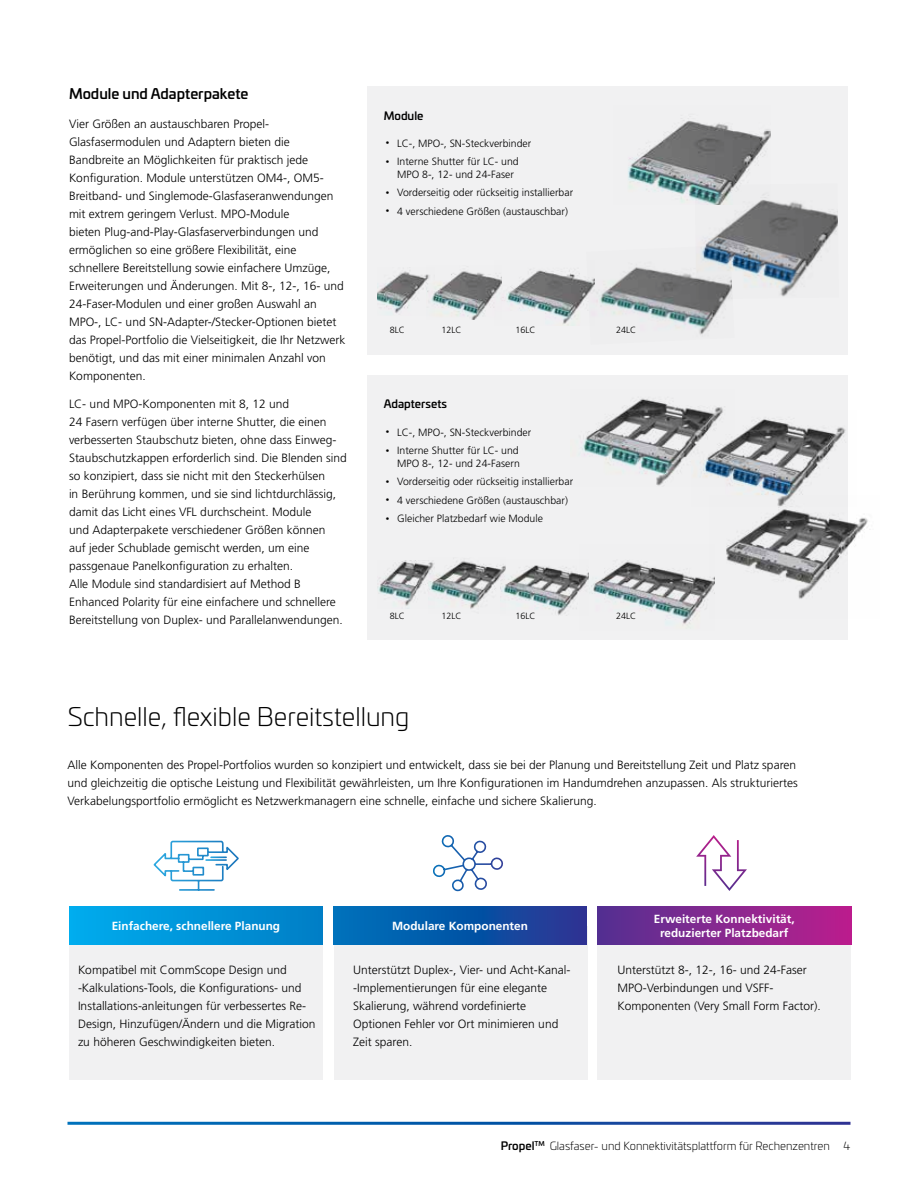
<style>
.page{position:relative;width:918px;height:1188px;background:#fff}
.page>*{position:absolute;margin:0;border:0;box-sizing:border-box;transform-origin:0 0}
.t1{font:300 27px "Frutiger LT Pro";color:#000}
.t2{font:300 25.5px "Univia Pro";color:#000}
.t3{font:500 14.25px "Univia Pro";color:#000}
.t4{font:300 12px/18px "Frutiger LT Pro";color:#000}
.t5{font:700 11.85px/13.5px "Frutiger LT Pro";color:#fff;text-align:center}
.t6{font:300 11.25px "Univia Pro";color:#000}
.t7{font:500 11.25px "Univia Pro";color:#000}
.t8{font:300 10.5px/12.8px "Frutiger LT Pro";color:#000}
.t9{font:300 9px "Frutiger LT Pro";color:#000}
.s1{font-weight:500}
</style>
<div class="page">
<div style="left:367px;top:375px;width:481px;height:264px;background:#f1f1f2"></div>
<div style="left:597px;top:926px;width:253px;height:154px;background:#f1f1f2"></div>
<div style="left:334px;top:926px;width:254px;height:154px;background:#f1f1f2"></div>
<div style="left:69px;top:926px;width:253px;height:154px;background:#f1f1f2"></div>
<div style="left:367px;top:86px;width:481px;height:269px;background:#f1f1f2"></div>
<img style="left:628px;top:118px;width:143px;height:84px">
<img style="left:581px;top:398px;width:144px;height:88px">
<img style="left:691px;top:410px;width:155px;height:86px">
<img style="left:695px;top:183px;width:143px;height:114px">
<img style="left:714px;top:496px;width:154px;height:103px">
<div style="left:69px;top:906px;width:254px;height:39px;background:linear-gradient(to right,#00acee,#007ec6)"></div>
<svg style="left:333px;top:906px;width:254px;height:39px;background:#0b53a6"></svg>
<div style="left:597px;top:906px;width:254px;height:39px;background:linear-gradient(to right,#543092,#bc1e8d)"></div>
<svg style="left:153px;top:840px;width:86px;height:51px"></svg>
<hr style="left:206px;top:859px;width:20px;height:2px;background:#fff">
<svg style="left:433px;top:835px;width:70px;height:57px"></svg>
<svg style="left:696px;top:835px;width:51px;height:56px"></svg>
<img style="left:377px;top:561px;width:52px;height:45px">
<img style="left:506px;top:565px;width:73px;height:50px">
<img style="left:579px;top:560px;width:135px;height:67px">
<img style="left:429px;top:561px;width:77px;height:48px">
<img style="left:377px;top:270px;width:50px;height:44px">
<img style="left:501px;top:269px;width:85px;height:56px">
<img style="left:586px;top:245px;width:149px;height:90px">
<img style="left:427px;top:271px;width:74px;height:49px">
<p class="t3" style="left:69px;top:83px;width:181px">Module und Adapterpakete</p>
<p class="t4" style="left:69px;top:115px;width:278px">Vier Größen an austauschbaren Propel-Glasfasermodulen und Adaptern bieten die Bandbreite an Möglichkeiten für praktisch jede Konfiguration. Module unterstützen OM4-, OM5- Breitband- und Singlemode-Glasfaseranwendungen mit extrem geringem Verlust. MPO-Module<br>bieten Plug-and-Play-Glasfaserverbindungen und ermöglichen so eine größere Flexibilität, eine schnellere Bereitstellung sowie einfachere Umzüge, Erweiterungen und Änderungen. Mit 8-, 12-, 16- und 24-Faser-Modulen und einer großen Auswahl an MPO-, LC- und SN-Adapter-/Stecker-Optionen bietet das Propel-Portfolio die Vielseitigkeit, die Ihr Netzwerk benötigt, und das mit einer minimalen Anzahl von Komponenten.</p>
<p class="t4" style="left:69px;top:395px;width:279px">LC- und MPO-Komponenten mit 8, 12 und<br>24 Fasern verfügen über interne Shutter, die einen verbesserten Staubschutz bieten, ohne dass Einweg-Staubschutzkappen erforderlich sind. Die Blenden sind so konzipiert, dass sie nicht mit den Steckerhülsen<br>in Berührung kommen, und sie sind lichtdurchlässig, damit das Licht eines VFL durchscheint. Module<br>und Adapterpakete verschiedener Größen können<br>auf jeder Schublade gemischt werden, um eine passgenaue Panelkonfiguration zu erhalten.<br>Alle Module sind standardisiert auf Method B Enhanced Polarity für eine einfachere und schnellere Bereitstellung von Duplex- und Parallelanwendungen.</p>
<p class="t7" style="left:384px;top:107px;width:41px">Module</p>
<h1 class="t1" style="left:384px;top:126px;width:9px">·</h1>
<p class="t8" style="left:397px;top:137px;width:136px">LC-, MPO-, SN-Steckverbinder</p>
<h1 class="t1" style="left:384px;top:145px;width:9px">·</h1>
<p class="t8" style="left:397px;top:155px;width:123px">Interne Shutter für LC- und<br>MPO 8-, 12- und 24-Faser</p>
<h1 class="t1" style="left:384px;top:176px;width:9px">·</h1>
<p class="t8" style="left:397px;top:186px;width:177px">Vorderseitig oder rückseitig installierbar</p>
<h1 class="t1" style="left:384px;top:194px;width:9px">·</h1>
<p class="t8" style="left:397px;top:205px;width:172px">4 verschiedene Größen (austauschbar)</p>
<p class="t9" style="left:390px;top:324px;width:17px">8LC</p>
<p class="t9" style="left:441px;top:324px;width:22px">12LC</p>
<p class="t9" style="left:516px;top:324px;width:22px">16LC</p>
<p class="t9" style="left:616px;top:324px;width:22px">24LC</p>
<p class="t7" style="left:384px;top:396px;width:65px">Adaptersets</p>
<h1 class="t1" style="left:384px;top:415px;width:9px">·</h1>
<p class="t8" style="left:397px;top:426px;width:136px">LC-, MPO-, SN-Steckverbinder</p>
<h1 class="t1" style="left:384px;top:434px;width:9px">·</h1>
<p class="t8" style="left:397px;top:444px;width:124px">Interne Shutter für LC- und<br>MPO 8-, 12- und 24-Fasern</p>
<h1 class="t1" style="left:384px;top:465px;width:9px">·</h1>
<p class="t8" style="left:397px;top:475px;width:177px">Vorderseitig oder rückseitig installierbar</p>
<h1 class="t1" style="left:384px;top:483px;width:9px">·</h1>
<p class="t8" style="left:397px;top:494px;width:172px">4 verschiedene Größen (austauschbar)</p>
<h1 class="t1" style="left:384px;top:502px;width:9px">·</h1>
<p class="t8" style="left:397px;top:512px;width:147px">Gleicher Platzbedarf wie Module</p>
<p class="t9" style="left:390px;top:611px;width:17px">8LC</p>
<p class="t9" style="left:441px;top:611px;width:22px">12LC</p>
<p class="t9" style="left:516px;top:611px;width:22px">16LC</p>
<p class="t9" style="left:616px;top:611px;width:22px">24LC</p>
<h2 class="t2" style="left:68px;top:699px;width:343px">Schnelle, flexible Bereitstellung</h2>
<p class="t4" style="left:68px;top:756px;width:732px">Alle Komponenten des Propel-Portfolios wurden so konzipiert und entwickelt, dass sie bei der Planung und Bereitstellung Zeit und Platz sparen und gleichzeitig die optische Leistung und Flexibilität gewährleisten, um Ihre Konfigurationen im Handumdrehen anzupassen. Als strukturiertes<br>Verkabelungsportfolio ermöglicht es Netzwerkmanagern eine schnelle, einfache und sichere Skalierung.</p>
<p class="t5" style="left:112px;top:919px;width:170px">Einfachere, schnellere Planung</p>
<p class="t5" style="left:392px;top:919px;width:137px">Modulare Komponenten</p>
<p class="t5" style="left:654px;top:913px;width:142px">Erweiterte Konnektivität, reduzierter Platzbedarf</p>
<p class="t4" style="left:78px;top:961px;width:239px">Kompatibel mit CommScope Design und -Kalkulations-Tools, die Konfigurations- und Installations-anleitungen für verbessertes Re-Design, Hinzufügen/Ändern und die Migration zu höheren Geschwindigkeiten bieten.</p>
<p class="t4" style="left:353px;top:961px;width:219px">Unterstützt Duplex-, Vier- und Acht-Kanal--Implementierungen für eine elegante Skalierung, während vordefinierte Optionen Fehler vor Ort minimieren und Zeit sparen.</p>
<p class="t4" style="left:617px;top:961px;width:205px">Unterstützt 8-, 12-, 16- und 24-Faser<br>MPO-Verbindungen und VSFF-<br>Komponenten (Very Small Form Factor).</p>
<p class="t6" style="left:501px;top:1138px;width:351px"><span class="s1">Propel</span><sup>TM</sup> Glasfaser- und Konnektivitätsplattform für Rechenzentren 4</p>
</div>
